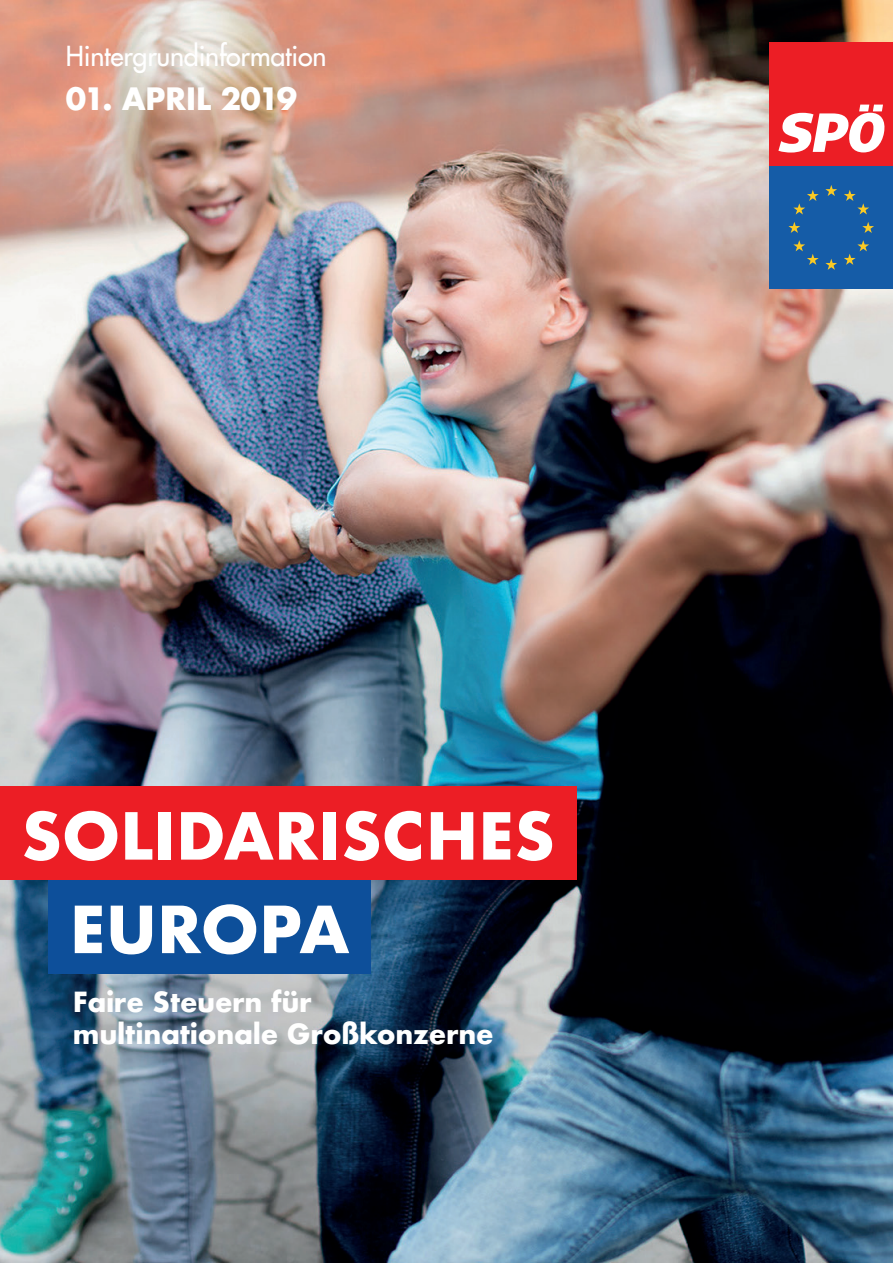
<style>
.page{position:relative;width:893px;height:1263px;background:#fff}
.page>*{position:absolute;margin:0;border:0;box-sizing:border-box;transform-origin:0 0}
.t1{font:700 63px/93.4px "Futura";color:#fff}
.t2{font:700 30px "Futura";letter-spacing:-.02em;color:#fff}
.t3{font:700 27px/32.4px "Futura";letter-spacing:-.01em;color:#fff}
.t4{font:27px "Futura LT";letter-spacing:-.01em;color:#fff}
</style>
<div class="page">
<img style="left:0;top:0;width:893px;height:1263px">
<div style="left:769px;top:43px;width:124px;height:123px;background:#ec1e25"></div>
<svg style="left:778px;top:105px;width:107px;height:48px"></svg>
<div style="left:769px;top:166px;width:124px;height:123px;background:#155ca7"></div>
<svg style="left:825px;top:185px;width:12px;height:11px"></svg>
<svg style="left:844px;top:190px;width:25px;height:24px"></svg>
<svg style="left:862px;top:222px;width:12px;height:11px"></svg>
<svg style="left:844px;top:240px;width:25px;height:25px"></svg>
<svg style="left:825px;top:259px;width:12px;height:11px"></svg>
<svg style="left:793px;top:240px;width:26px;height:25px"></svg>
<svg style="left:788px;top:222px;width:12px;height:11px"></svg>
<svg style="left:793px;top:190px;width:26px;height:25px"></svg>
<div style="left:0;top:787px;width:576px;height:93px;background:#ec1e25"></div>
<div style="left:49px;top:880px;width:322px;height:94px;background:#0d4f9a"></div>
<p class="t4" style="left:66px;top:38px;width:262px">Hintergrundinformation</p>
<p class="t2" style="left:66px;top:77px;width:233px">01. APRIL 2019</p>
<h1 class="t1" style="left:70px;top:789px;width:487px;text-indent:-49px">SOLIDARISCHES<br>EUROPA</h1>
<p class="t3" style="left:73px;top:985px;width:422px">Faire Steuern für multinationale Großkonzerne</p>
</div>
